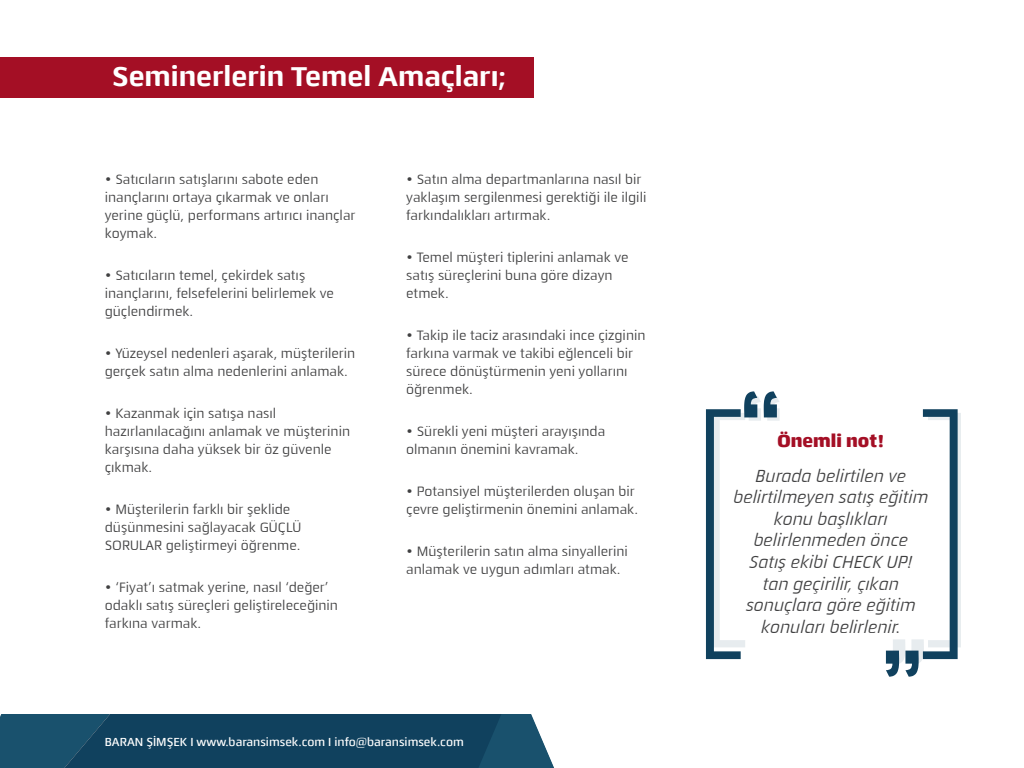
<style>
.page{position:relative;width:1024px;height:768px;background:#fff}
.page>*{position:absolute;margin:0;border:0;box-sizing:border-box;transform-origin:0 0}
.t1{font:700 28px "Quitador Sans Pro";color:#fff}
.t2{font:italic 18px/21.6px "Quitador Sans Pro";color:#404041;text-align:center}
.t3{font:800 18px "Quitador Sans Pro";color:#a40f25}
.t4{font:14px/18px "Quitador Sans Pro";color:#404041}
.t5{font:500 12px "Quitador Sans Pro";color:#fff}
</style>
<div class="page">
<div style="left:0;top:57px;width:534px;height:41px;background:#a40f25"></div>
<svg style="left:886px;top:409px;width:75px;height:268px"></svg>
<svg style="left:706px;top:391px;width:74px;height:268px"></svg>
<svg style="left:0;top:714px;width:554px;height:54px;background:#174965"></svg>
<h1 class="t1" style="left:112px;top:60px;width:396px">Seminerlerin Temel Amaçları;</h1>
<p class="t4" style="left:105px;top:170px;width:252px">• Satıcıların satışlarını sabote eden inançlarını ortaya çıkarmak ve onları yerine güçlü, performans artırıcı inançlar koymak.</p>
<p class="t4" style="left:105px;top:266px;width:231px">• Satıcıların temel, çekirdek satış inançlarını, felsefelerini belirlemek ve güçlendirmek.</p>
<p class="t4" style="left:105px;top:344px;width:252px">• Yüzeysel nedenleri aşarak, müşterilerin gerçek satın alma nedenlerini anlamak.</p>
<p class="t4" style="left:105px;top:404px;width:247px">• Kazanmak için satışa nasıl hazırlanılacağını anlamak ve müşterinin karşısına daha yüksek bir öz güvenle çıkmak.</p>
<p class="t4" style="left:105px;top:500px;width:198px">• Müşterilerin farklı bir şeklide düşünmesini sağlayacak GÜÇLÜ<br>SORULAR geliştirmeyi öğrenme.</p>
<p class="t4" style="left:105px;top:578px;width:235px">• ‘Fiyat’ı satmak yerine, nasıl ‘değer’ odaklı satış süreçleri geliştireleceğinin farkına varmak.</p>
<p class="t4" style="left:406px;top:170px;width:242px">• Satın alma departmanlarına nasıl bir yaklaşım sergilenmesi gerektiği ile ilgili farkındalıkları artırmak.</p>
<p class="t4" style="left:406px;top:248px;width:224px">• Temel müşteri tiplerini anlamak ve satış süreçlerini buna göre dizayn etmek.</p>
<p class="t4" style="left:406px;top:326px;width:241px">• Takip ile taciz arasındaki ince çizginin farkına varmak ve takibi eğlenceli bir sürece dönüştürmenin yeni yollarını öğrenmek.</p>
<p class="t4" style="left:406px;top:422px;width:201px">• Sürekli yeni müşteri arayışında olmanın önemini kavramak.</p>
<p class="t4" style="left:406px;top:482px;width:233px">• Potansiyel müşterilerden oluşan bir çevre geliştirmenin önemini anlamak.</p>
<p class="t4" style="left:406px;top:542px;width:223px">• Müşterilerin satın alma sinyallerini anlamak ve uygun adımları atmak.</p>
<p class="t5" style="left:105px;top:735px;width:361px">BARAN ŞİMŞEK I www.baransimsek.com I info@baransimsek.com</p>
<p class="t3" style="left:777px;top:430px;width:109px">Önemli not!</p>
<p class="t2" style="left:733px;top:465px;width:196px">Burada belirtilen ve belirtilmeyen satış eğitim konu başlıkları belirlenmeden önce<br>Satış ekibi CHECK UP!<br>tan geçirilir, çıkan sonuçlara göre eğitim konuları belirlenir.</p>
</div>
